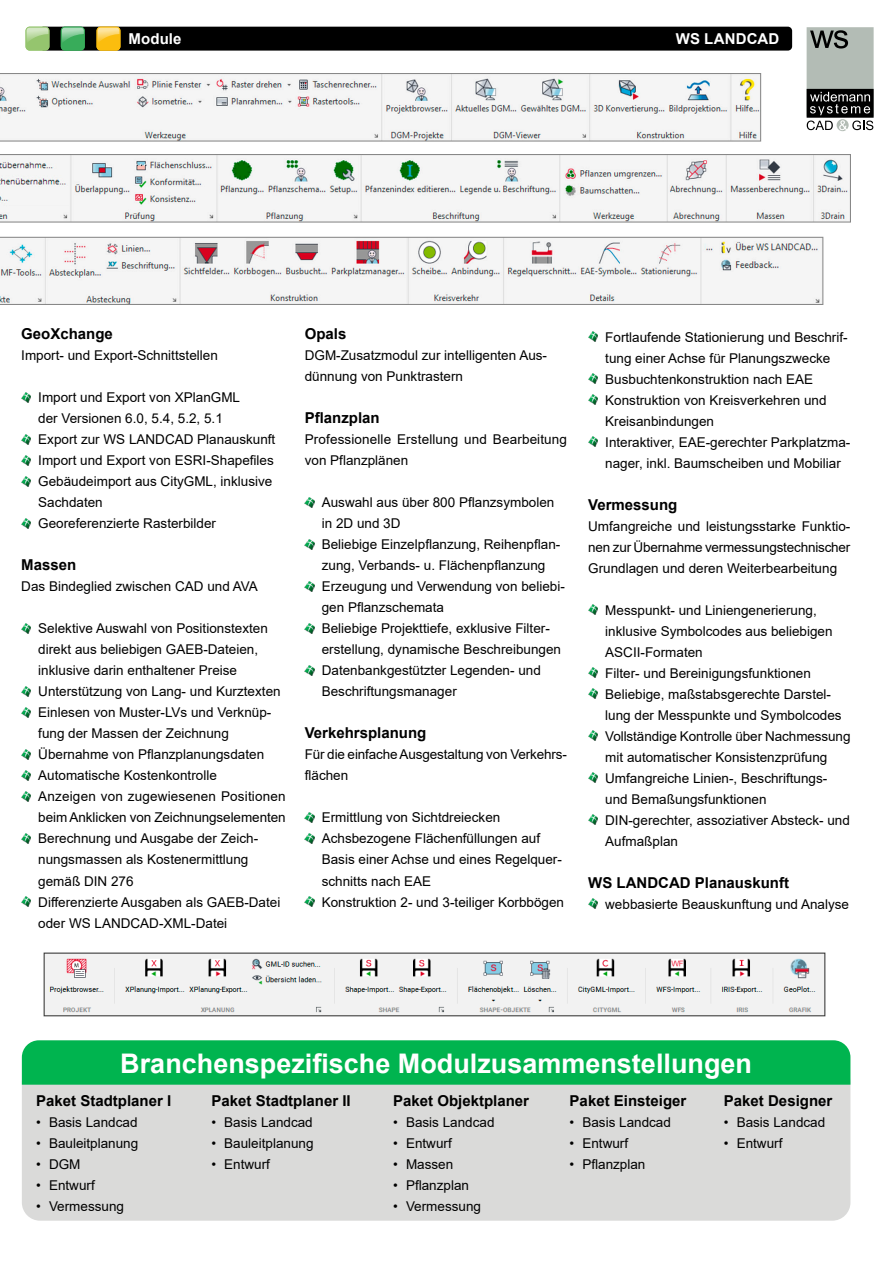
<style>
.page{position:relative;width:893px;height:1263px;background:#fff}
.page>*{position:absolute;margin:0;border:0;box-sizing:border-box;transform-origin:0 0}
.FS_Artikelüberschrift_18Pt{font:700 27px "Arial";color:#fff}
.FS_Absatzüberschrift{font:700 15px "Arial";color:#000}
.t1{font:700 15px "Arial";letter-spacing:.01em;color:#fff}
.FS-WSLC-Liste{font:13.5px/21px "Arial";color:#000}
.FS_Fließtext{font:13.5px/21px "Arial";color:#000}
.FS_Absatzüberschrift-2{font:13.5px/21px "Arial";color:#000}
.FS_Fließtext_Module{font:13.5px "Arial";color:#000}
</style>
<div class="page">
<img style="left:0;top:73px;width:850px;height:231px">
<img style="left:46px;top:954px;width:777px;height:60px">
<div style="left:44px;top:952px;width:781px;height:64px;border:1px solid #414140"></div>
<svg style="left:21px;top:393px;width:10px;height:9px"></svg>
<svg style="left:21px;top:435px;width:10px;height:9px"></svg>
<svg style="left:21px;top:456px;width:10px;height:9px"></svg>
<svg style="left:21px;top:477px;width:10px;height:9px"></svg>
<svg style="left:21px;top:519px;width:10px;height:9px"></svg>
<svg style="left:21px;top:624px;width:10px;height:9px"></svg>
<svg style="left:21px;top:687px;width:10px;height:9px"></svg>
<svg style="left:21px;top:708px;width:10px;height:9px"></svg>
<svg style="left:21px;top:750px;width:10px;height:9px"></svg>
<svg style="left:21px;top:771px;width:10px;height:9px"></svg>
<svg style="left:21px;top:792px;width:10px;height:9px"></svg>
<svg style="left:21px;top:834px;width:10px;height:9px"></svg>
<svg style="left:21px;top:897px;width:10px;height:9px"></svg>
<svg style="left:305px;top:498px;width:9px;height:9px"></svg>
<svg style="left:305px;top:540px;width:9px;height:9px"></svg>
<svg style="left:305px;top:582px;width:9px;height:9px"></svg>
<svg style="left:305px;top:624px;width:9px;height:9px"></svg>
<svg style="left:305px;top:666px;width:9px;height:9px"></svg>
<svg style="left:305px;top:813px;width:9px;height:9px"></svg>
<svg style="left:305px;top:834px;width:9px;height:9px"></svg>
<svg style="left:305px;top:897px;width:9px;height:9px"></svg>
<svg style="left:588px;top:332px;width:10px;height:9px"></svg>
<svg style="left:588px;top:374px;width:10px;height:9px"></svg>
<svg style="left:588px;top:395px;width:10px;height:9px"></svg>
<svg style="left:588px;top:437px;width:10px;height:9px"></svg>
<svg style="left:588px;top:605px;width:10px;height:9px"></svg>
<svg style="left:588px;top:668px;width:10px;height:9px"></svg>
<svg style="left:588px;top:689px;width:10px;height:9px"></svg>
<svg style="left:588px;top:731px;width:10px;height:9px"></svg>
<svg style="left:588px;top:773px;width:10px;height:9px"></svg>
<svg style="left:588px;top:815px;width:10px;height:9px"></svg>
<svg style="left:588px;top:899px;width:10px;height:9px"></svg>
<div style="left:22px;top:1064px;width:828px;height:157px;background:#dadad9;border-radius:18px"></div>
<div style="left:22px;top:1040px;width:828px;height:45px;background:#00b44f"></div>
<svg style="left:26px;top:27px;width:766px;height:24px;background:#13160d"></svg>
<div style="left:808px;top:28px;width:64px;height:87px;background:#b3bcb5"></div>
<div style="left:807px;top:27px;width:67px;height:89px;border:2px solid #b3bcb5"></div>
<div style="left:807px;top:89px;width:67px;height:29px;border:2px solid #000"></div>
<div style="left:837px;top:119px;width:12px;height:12px;background:#bfc6c0;border-radius:50%"></div>
<svg style="left:807px;top:92px;width:66px;height:38px"></svg>
<svg style="left:810px;top:30px;width:38px;height:19px"></svg>
<p class="t1" style="left:128px;top:29px;width:55px">Module</p>
<p class="t1" style="left:676px;top:29px;width:105px">WS LANDCAD</p>
<p class="FS_Absatzüberschrift" style="left:21px;top:324px;width:93px">GeoXchange</p>
<p class="FS_Fließtext_Module" style="left:21px;top:346px;width:198px">Import- und Export-Schnittstellen</p>
<p class="FS-WSLC-Liste" style="left:38px;top:387px;width:203px">Import und Export von XPlanGML der Versionen 6.0, 5.4, 5.2, 5.1</p>
<p class="FS-WSLC-Liste" style="left:38px;top:429px;width:239px">Export zur WS LANDCAD Planauskunft</p>
<p class="FS-WSLC-Liste" style="left:38px;top:450px;width:237px">Import und Export von ESRI-Shapefiles</p>
<p class="FS-WSLC-Liste" style="left:38px;top:471px;width:236px">Gebäudeimport aus CityGML, inklusive<br>Sachdaten</p>
<p class="FS-WSLC-Liste" style="left:38px;top:513px;width:179px">Georeferenzierte Rasterbilder</p>
<p class="FS_Absatzüberschrift" style="left:21px;top:555px;width:57px">Massen</p>
<p class="FS_Fließtext" style="left:21px;top:576px;width:238px">Das Bindeglied zwischen CAD und AVA</p>
<p class="FS-WSLC-Liste" style="left:38px;top:618px;width:231px">Selektive Auswahl von Positionstexten direkt aus beliebigen GAEB-Dateien, inklusive darin enthaltener Preise</p>
<p class="FS-WSLC-Liste" style="left:38px;top:681px;width:244px">Unterstützung von Lang- und Kurztexten</p>
<p class="FS-WSLC-Liste" style="left:38px;top:702px;width:235px">Einlesen von Muster-LVs und Verknüp&shy;fung der Massen der Zeichnung</p>
<p class="FS-WSLC-Liste" style="left:38px;top:744px;width:227px">Übernahme von Pflanzplanungsdaten</p>
<p class="FS-WSLC-Liste" style="left:38px;top:765px;width:180px">Automatische Kostenkontrolle</p>
<p class="FS-WSLC-Liste" style="left:38px;top:786px;width:249px">Anzeigen von zugewiesenen Positionen beim Anklicken von Zeichnungselementen</p>
<p class="FS-WSLC-Liste" style="left:38px;top:828px;width:221px">Berechnung und Ausgabe der Zeich&shy;nungsmassen als Kostenermittlung gemäß DIN 276</p>
<p class="FS-WSLC-Liste" style="left:38px;top:891px;width:244px">Differenzierte Ausgaben als GAEB-Datei oder WS LANDCAD-XML-Datei</p>
<p class="FS_Absatzüberschrift" style="left:305px;top:324px;width:43px">Opals</p>
<p class="FS_Absatzüberschrift-2" style="left:305px;top:345px;width:244px">DGM-Zusatzmodul zur intelligenten Aus&shy;dünnung von Punktrastern</p>
<p class="FS_Absatzüberschrift" style="left:305px;top:408px;width:77px">Pflanzplan</p>
<p class="FS_Fließtext" style="left:305px;top:429px;width:264px">Professionelle Erstellung und Bearbeitung von Pflanzplänen</p>
<p class="FS-WSLC-Liste" style="left:322px;top:492px;width:234px">Auswahl aus über 800 Pflanzsymbolen in 2D und 3D</p>
<p class="FS-WSLC-Liste" style="left:322px;top:534px;width:240px">Beliebige Einzelpflanzung, Reihenpflan&shy;zung, Verbands- u. Flächenpflanzung</p>
<p class="FS-WSLC-Liste" style="left:322px;top:576px;width:245px">Erzeugung und Verwendung von beliebi&shy;gen Pflanzschemata</p>
<p class="FS-WSLC-Liste" style="left:322px;top:618px;width:241px">Beliebige Projekttiefe, exklusive Filter&shy;erstellung, dynamische Beschreibungen</p>
<p class="FS-WSLC-Liste" style="left:322px;top:660px;width:221px">Datenbankgestützter Legenden- und<br>Beschriftungsmanager</p>
<p class="FS_Absatzüberschrift" style="left:305px;top:723px;width:123px">Verkehrsplanung</p>
<p class="FS_Fließtext" style="left:305px;top:744px;width:263px">Für die einfache Ausgestaltung von Verkehrs&shy;flächen</p>
<p class="FS-WSLC-Liste" style="left:322px;top:807px;width:180px">Ermittlung von Sichtdreiecken</p>
<p class="FS-WSLC-Liste" style="left:322px;top:828px;width:242px">Achsbezogene Flächenfüllungen auf<br>Basis einer Achse und eines Regelquer&shy;schnitts nach EAE</p>
<p class="FS-WSLC-Liste" style="left:322px;top:891px;width:244px">Konstruktion 2- und 3-teiliger Korbbögen</p>
<p class="FS-WSLC-Liste" style="left:605px;top:326px;width:244px">Fortlaufende Stationierung und Beschrif&shy;tung einer Achse für Planungszwecke</p>
<p class="FS-WSLC-Liste" style="left:605px;top:368px;width:209px">Busbuchtenkonstruktion nach EAE</p>
<p class="FS-WSLC-Liste" style="left:605px;top:389px;width:223px">Konstruktion von Kreisverkehren und<br>Kreisanbindungen</p>
<p class="FS-WSLC-Liste" style="left:605px;top:431px;width:247px">Interaktiver, EAE-gerechter Parkplatzma&shy;nager, inkl. Baumscheiben und Mobiliar</p>
<p class="FS_Absatzüberschrift" style="left:588px;top:494px;width:91px">Vermessung</p>
<p class="FS_Fließtext" style="left:588px;top:515px;width:264px;text-align:justify">Umfangreiche und leistungsstarke Funktio&shy;nen zur Übernahme vermessungstechnischer Grundlagen und deren Weiterbearbeitung</p>
<p class="FS-WSLC-Liste" style="left:605px;top:599px;width:229px">Messpunkt- und Liniengenerierung, inklusive Symbolcodes aus beliebigen<br>ASCII-Formaten</p>
<p class="FS-WSLC-Liste" style="left:605px;top:662px;width:207px">Filter- und Bereinigungsfunktionen</p>
<p class="FS-WSLC-Liste" style="left:605px;top:683px;width:238px">Beliebige, maßstabsgerechte Darstel&shy;lung der Messpunkte und Symbolcodes</p>
<p class="FS-WSLC-Liste" style="left:605px;top:725px;width:247px">Vollständige Kontrolle über Nachmessung mit automatischer Konsistenzprüfung</p>
<p class="FS-WSLC-Liste" style="left:605px;top:767px;width:224px">Umfangreiche Linien-, Beschriftungs&shy;und Bemaßungsfunktionen</p>
<p class="FS-WSLC-Liste" style="left:605px;top:809px;width:246px">DIN-gerechter, assoziativer Absteck- und<br>Aufmaßplan</p>
<p class="FS_Absatzüberschrift" style="left:588px;top:872px;width:202px">WS LANDCAD Planauskunft</p>
<p class="FS-WSLC-Liste" style="left:605px;top:893px;width:245px">webbasierte Beauskunftung und Analyse</p>
<p class="FS_Artikelüberschrift_18Pt" style="left:120px;top:1044px;width:633px">Branchenspezifische Modulzusammenstellungen</p>
<p class="FS_Absatzüberschrift" style="left:36px;top:1090px;width:137px">Paket Stadtplaner I</p>
<p class="FS_Fließtext" style="left:36px;top:1111px;width:103px">• Basis Landcad</p>
<p class="FS_Fließtext" style="left:36px;top:1132px;width:104px">• Bauleitplanung</p>
<p class="FS_Fließtext" style="left:36px;top:1153px;width:46px">• DGM</p>
<p class="FS_Fließtext" style="left:36px;top:1174px;width:60px">• Entwurf</p>
<p class="FS_Fließtext" style="left:36px;top:1195px;width:89px">• Vermessung</p>
<p class="FS_Absatzüberschrift" style="left:211px;top:1090px;width:141px">Paket Stadtplaner II</p>
<p class="FS_Fließtext" style="left:211px;top:1111px;width:103px">• Basis Landcad</p>
<p class="FS_Fließtext" style="left:211px;top:1132px;width:104px">• Bauleitplanung</p>
<p class="FS_Fließtext" style="left:211px;top:1153px;width:60px">• Entwurf</p>
<p class="FS_Absatzüberschrift" style="left:393px;top:1090px;width:137px">Paket Objektplaner</p>
<p class="FS_Fließtext" style="left:393px;top:1111px;width:103px">• Basis Landcad</p>
<p class="FS_Fließtext" style="left:393px;top:1132px;width:60px">• Entwurf</p>
<p class="FS_Fließtext" style="left:393px;top:1153px;width:62px">• Massen</p>
<p class="FS_Fließtext" style="left:393px;top:1174px;width:77px">• Pflanzplan</p>
<p class="FS_Fließtext" style="left:393px;top:1195px;width:89px">• Vermessung</p>
<p class="FS_Absatzüberschrift" style="left:570px;top:1090px;width:118px">Paket Einsteiger</p>
<p class="FS_Fließtext" style="left:570px;top:1111px;width:103px">• Basis Landcad</p>
<p class="FS_Fließtext" style="left:570px;top:1132px;width:60px">• Entwurf</p>
<p class="FS_Fließtext" style="left:570px;top:1153px;width:77px">• Pflanzplan</p>
<p class="FS_Absatzüberschrift" style="left:724px;top:1090px;width:110px">Paket Designer</p>
<p class="FS_Fließtext" style="left:724px;top:1111px;width:103px">• Basis Landcad</p>
<p class="FS_Fließtext" style="left:724px;top:1132px;width:60px">• Entwurf</p>
</div>
